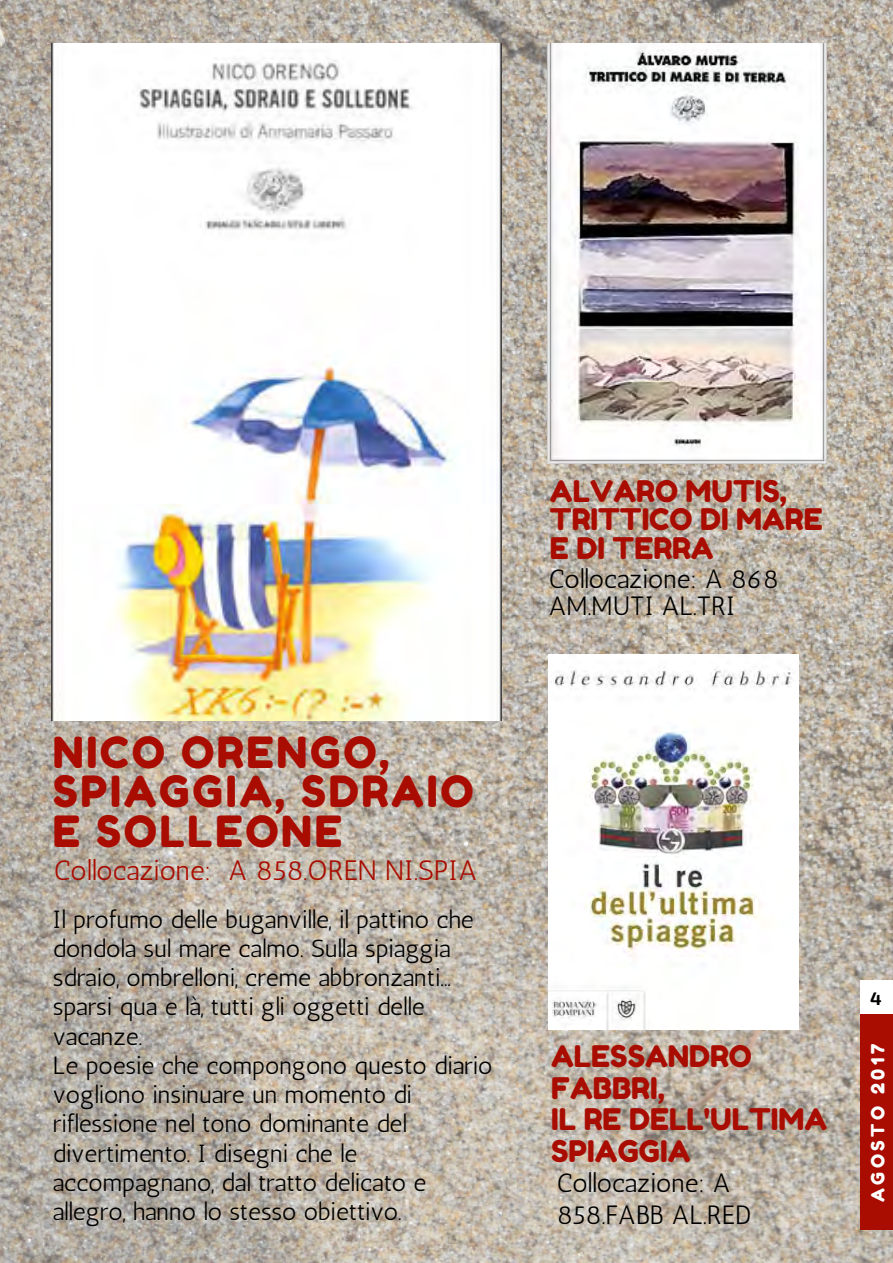
<style>
.page{position:relative;width:893px;height:1263px;background:#fff}
.page>*{position:absolute;margin:0;border:0;box-sizing:border-box;transform-origin:0 0}
.t1{font:42.9px/39.3px "Fredoka One";letter-spacing:.06em;color:#a90c00}
.t2{font:29.7px/31.5px "Fredoka One";color:#a90c00}
.t3{font:28.05px "Antic";color:#a90c00}
.t4{font:26.4px/27px "Antic";color:#000}
.t5{font:24.75px/29.2px "Antic";color:#000}
.t6{font:18.15px "Fredoka One";letter-spacing:.19em;color:#fff}
.t7{font:700 18.15px "Exo 2";color:#000}
</style>
<div class="page">
<img style="left:0;top:0;width:892px;height:1262px">
<img style="left:52px;top:44px;width:449px;height:677px">
<svg style="left:549px;top:629px;width:282px;height:4px"></svg>
<img style="left:547px;top:44px;width:279px;height:419px">
<img style="left:549px;top:654px;width:249px;height:376px">
<svg style="left:518px;top:59px;width:4px;height:1170px;background:#bbb5ad"></svg>
<div style="left:860px;top:1012px;width:32px;height:218px;background:#a90c00"></div>
<div style="left:860px;top:980px;width:32px;height:34px;background:#fff"></div>
<h1 class="t1" style="left:53px;top:732px;width:422px">NICO ORENGO,<br>SPIAGGIA, SDRAIO<br>E SOLLEONE</h1>
<p class="t3" style="left:54px;top:853px;width:425px">Collocazione: A 858.OREN NI.SPIA</p>
<p class="t5" style="left:53px;top:904px;width:441px">Il profumo delle buganville, il pattino che dondola sul mare calmo. Sulla spiaggia sdraio, ombrelloni, creme abbronzanti... sparsi qua e là, tutti gli oggetti delle vacanze.<br>Le poesie che compongono questo diario vogliono insinuare un momento di riflessione nel tono dominante del divertimento. I disegni che le accompagnano, dal tratto delicato e allegro, hanno lo stesso obiettivo.</p>
<p class="t2" style="left:550px;top:477px;width:274px;line-height:28px">ALVARO MUTIS,<br>TRITTICO DI MARE<br>E DI TERRA</p>
<p class="t4" style="left:549px;top:565px;width:232px">Collocazione: A 868<br>AM.MUTI AL.TRI</p>
<p class="t2" style="left:551px;top:1041px;width:278px">ALESSANDRO<br>FABBRI,<br>IL RE DELL'ULTIMA<br>SPIAGGIA</p>
<p class="t4" style="left:556px;top:1167px;width:196px;line-height:31.5px">Collocazione: A<br>858.FABB AL.RED</p>
<p class="t7" style="left:870px;top:987px;width:13px">4</p>
<p class="t6" style="left:866px;top:1202px;width:159px;rotate:-90deg">AGOSTO 2017</p>
</div>
